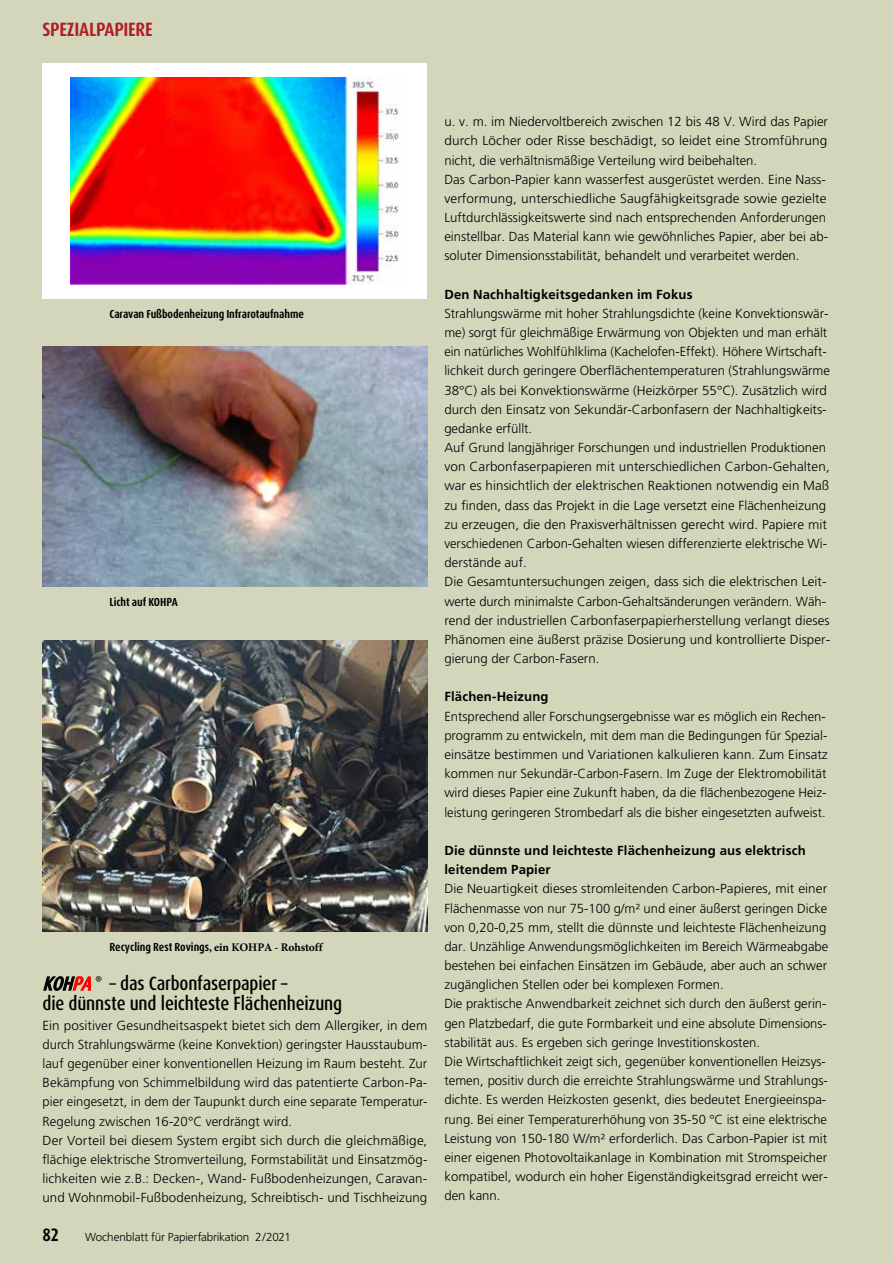
<style>
.page{position:relative;width:893px;height:1263px;background:#d4d6bb}
.page>*{position:absolute;margin:0;border:0;box-sizing:border-box;transform-origin:0 0}
.t1{font:500 condensed 19.35px/20.2px "Dax OT";letter-spacing:-.01em;color:#000}
.t2{font:700 condensed 19.35px "Dax OT";letter-spacing:-.015em;color:#b01f28}
.t3{font:700 condensed 18px "Dax OT";color:#000}
.t4{font:300 13.2px/19.2px "Frutiger LT Std";color:#000}
.t5{font:700 13.2px/19.5px "Frutiger LT Std";letter-spacing:.01em;color:#000}
.t6{font:700 condensed 11.7px "Dax OT";letter-spacing:-.005em;color:#000}
.t7{font:300 11.7px "Frutiger LT Std";letter-spacing:-.015em;color:#000}
.s1{font-family:"Minion Pro";font-stretch:normal}
.s2{font-style:italic}
.s3{font-style:italic;color:#f00}
.s4{font-family:"Minion Pro";font-weight:700;font-style:italic;font-stretch:normal;font-size:21px}
</style>
<div class="page">
<img style="left:43px;top:347px;width:384px;height:240px">
<div style="left:43px;top:64px;width:384px;height:235px;background:#fff"></div>
<img style="left:70px;top:77px;width:329px;height:207px">
<img style="left:43px;top:641px;width:384px;height:291px">
<h1 class="t2" style="left:43px;top:17px;width:112px">SPEZIALPAPIERE</h1>
<p class="t6" style="left:109px;top:307px;width:196px">Caravan Fußbodenheizung Infrarotaufnahme</p>
<p class="t6" style="left:109px;top:594px;width:70px">Licht auf KOHPA</p>
<p class="t6" style="left:109px;top:939px;width:215px">Recycling Rest Rovings<span class="s1">, ein KOHPA - Rohstoff</span></p>
<h1 class="t1" style="left:43px;top:973px;width:301px"><span class="s2">KOH</span><span class="s3">PA</span><span class="s4">®</span> – das Carbonfaserpapier –<br>die dünnste und leichteste Flächenheizung</h1>
<p class="t4" style="left:43px;top:1016px;width:386px">Ein positiver Gesundheitsaspekt bietet sich dem Allergiker, in dem durch Strahlungswärme (keine Konvektion) geringster Hausstaubum&shy;lauf gegenüber einer konventionellen Heizung im Raum besteht. Zur Bekämpfung von Schimmelbildung wird das patentierte Carbon-Pa&shy;pier eingesetzt, in dem der Taupunkt durch eine separate Temperatur-Regelung zwischen 16-20°C verdrängt wird.<br>Der Vorteil bei diesem System ergibt sich durch die gleichmäßige, flächige elektrische Stromverteilung, Formstabilität und Einsatzmög&shy;lichkeiten wie z.B.: Decken-, Wand- Fußbodenheizungen, Caravan&shy;und Wohnmobil-Fußbodenheizung, Schreibtisch- und Tischheizung</p>
<h2 class="t3" style="left:43px;top:1223px;width:18px">82</h2>
<p class="t7" style="left:85px;top:1231px;width:207px">Wochenblatt für Papierfabrikation 2/2021</p>
<p class="t4" style="left:444px;top:112px;width:385px">u. v. m. im Niedervoltbereich zwischen 12 bis 48 V. Wird das Papier durch Löcher oder Risse beschädigt, so leidet eine Stromführung nicht, die verhältnismäßige Verteilung wird beibehalten.<br>Das Carbon-Papier kann wasserfest ausgerüstet werden. Eine Nass&shy;verformung, unterschiedliche Saugfähigkeitsgrade sowie gezielte Luftdurchlässigkeitswerte sind nach entsprechenden Anforderungen einstellbar. Das Material kann wie gewöhnliches Papier, aber bei ab&shy;soluter Dimensionsstabilität, behandelt und verarbeitet werden.</p>
<p class="t5" style="left:444px;top:284px;width:250px">Den Nachhaltigkeitsgedanken im Fokus</p>
<p class="t4" style="left:444px;top:304px;width:387px">Strahlungswärme mit hoher Strahlungsdichte (keine Konvektionswär&shy;me) sorgt für gleichmäßige Erwärmung von Objekten und man erhält ein natürliches Wohlfühlklima (Kachelofen-Effekt). Höhere Wirtschaft&shy;lichkeit durch geringere Oberflächentemperaturen (Strahlungswärme 38°C) als bei Konvektionswärme (Heizkörper 55°C). Zusätzlich wird durch den Einsatz von Sekundär-Carbonfasern der Nachhaltigkeits&shy;gedanke erfüllt.<br>Auf Grund langjähriger Forschungen und industriellen Produktionen von Carbonfaserpapieren mit unterschiedlichen Carbon-Gehalten, war es hinsichtlich der elektrischen Reaktionen notwendig ein Maß zu finden, dass das Projekt in die Lage versetzt eine Flächenheizung zu erzeugen, die den Praxisverhältnissen gerecht wird. Papiere mit verschiedenen Carbon-Gehalten wiesen differenzierte elektrische Wi&shy;derstände auf.<br>Die Gesamtuntersuchungen zeigen, dass sich die elektrischen Leit&shy;werte durch minimalste Carbon-Gehaltsänderungen verändern. Wäh&shy;rend der industriellen Carbonfaserpapierherstellung verlangt dieses Phänomen eine äußerst präzise Dosierung und kontrollierte Disper&shy;gierung der Carbon-Fasern.</p>
<p class="t5" style="left:444px;top:687px;width:106px">Flächen-Heizung</p>
<p class="t4" style="left:444px;top:707px;width:385px">Entsprechend aller Forschungsergebnisse war es möglich ein Rechen&shy;programm zu entwickeln, mit dem man die Bedingungen für Spezial&shy;einsätze bestimmen und Variationen kalkulieren kann. Zum Einsatz kommen nur Sekundär-Carbon-Fasern. Im Zuge der Elektromobilität wird dieses Papier eine Zukunft haben, da die flächenbezogene Heiz&shy;leistung geringeren Strombedarf als die bisher eingesetzten aufweist.</p>
<p class="t5" style="left:444px;top:840px;width:363px">Die dünnste und leichteste Flächenheizung aus elektrisch leitendem Papier</p>
<p class="t4" style="left:444px;top:879px;width:386px">Die Neuartigkeit dieses stromleitenden Carbon-Papieres, mit einer Flächenmasse von nur 75-100 g/m² und einer äußerst geringen Dicke von 0,20-0,25 mm, stellt die dünnste und leichteste Flächenheizung dar. Unzählige Anwendungsmöglichkeiten im Bereich Wärmeabgabe bestehen bei einfachen Einsätzen im Gebäude, aber auch an schwer zugänglichen Stellen oder bei komplexen Formen.<br>Die praktische Anwendbarkeit zeichnet sich durch den äußerst gerin&shy;gen Platzbedarf, die gute Formbarkeit und eine absolute Dimensions&shy;stabilität aus. Es ergeben sich geringe Investitionskosten.<br>Die Wirtschaftlichkeit zeigt sich, gegenüber konventionellen Heizsys&shy;temen, positiv durch die erreichte Strahlungswärme und Strahlungs&shy;dichte. Es werden Heizkosten gesenkt, dies bedeutet Energieeinspa&shy;rung. Bei einer Temperaturerhöhung von 35-50 °C ist eine elektrische Leistung von 150-180 W/m² erforderlich. Das Carbon-Papier ist mit einer eigenen Photovoltaikanlage in Kombination mit Stromspeicher kompatibel, wodurch ein hoher Eigenständigkeitsgrad erreicht wer&shy;den kann.</p>
</div>
